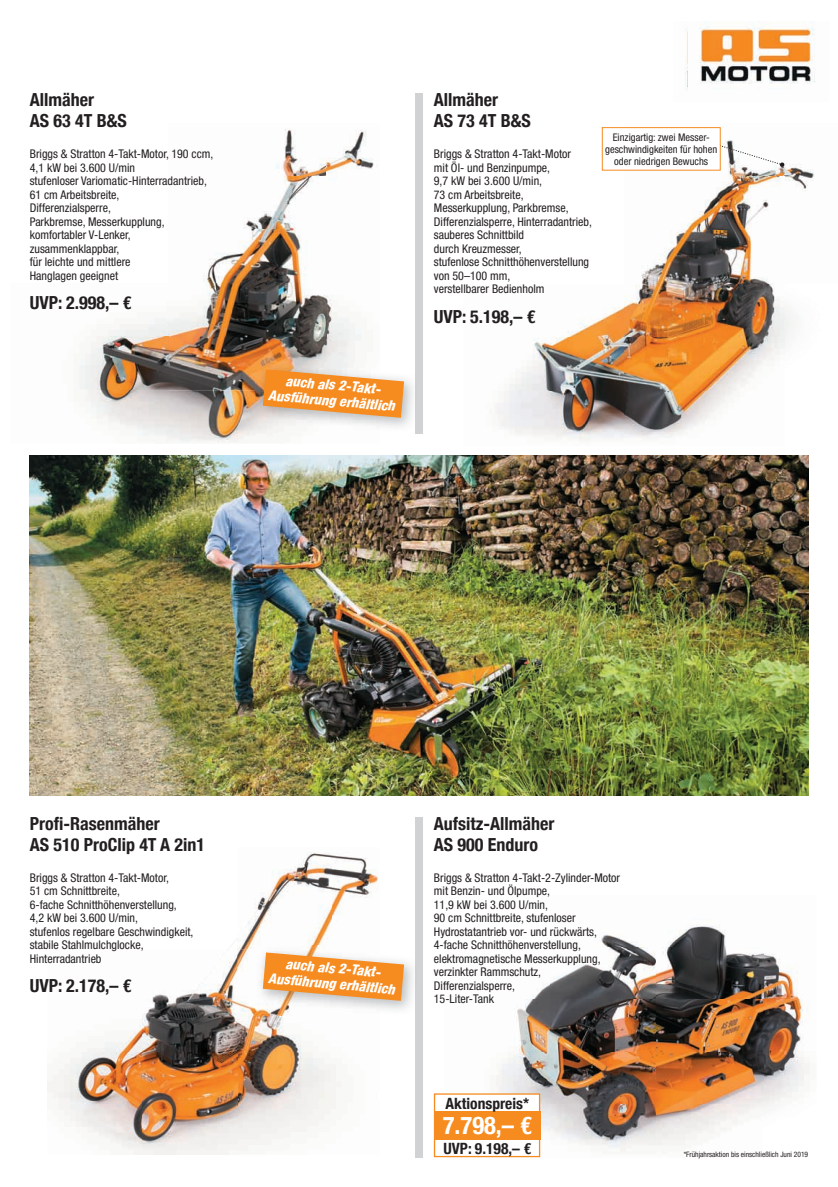
<style>
.page{position:relative;width:838px;height:1187px;background:#fff}
.page>*{position:absolute;margin:0;border:0;box-sizing:border-box;transform-origin:0 0}
.t1{font:700 condensed 24.6px "Helvetica Neue";color:#fff}
.t2{font:700 condensed 18px/21px "Helvetica Neue";color:#231f20}
.t3{font:700 condensed 15.6px "Helvetica Neue";color:#231f20}
.t4{font:italic 800 condensed 14.1px/15.8px "Helvetica Neue";color:#fff;text-align:center}
.t5{font:condensed 12px/13.5px "Helvetica Neue";color:#231f20}
.t6{font:condensed 10.5px/12px "Helvetica Neue";color:#231f20;text-align:center}
.t7{font:condensed 7.5px "Helvetica Neue";color:#231f20}
</style>
<div class="page">
<img style="left:685px;top:28px;width:3px;height:62px">
<div style="left:415px;top:94px;width:8px;height:340px;background:#d1d2d4"></div>
<div style="left:415px;top:816px;width:8px;height:341px;background:#d1d2d4"></div>
<img style="left:496px;top:925px;width:314px;height:232px">
<img style="left:230px;top:852px;width:102px;height:97px">
<img style="left:332px;top:853px;width:46px;height:64px">
<img style="left:47px;top:949px;width:238px;height:205px">
<img style="left:285px;top:1035px;width:57px;height:103px">
<img style="left:496px;top:127px;width:318px;height:313px">
<img style="left:79px;top:129px;width:295px;height:313px">
<img style="left:699px;top:21px;width:116px;height:63px">
<div style="left:434px;top:1093px;width:105px;height:63px;background:#fff"></div>
<div style="left:434px;top:1093px;width:106px;height:64px;border:1px solid #f68b1f"></div>
<div style="left:434px;top:1111px;width:106px;height:29px;background:#f68b1f"></div>
<img style="left:30px;top:455px;width:778px;height:340px">
<img style="left:255px;top:362px;width:158px;height:70px">
<svg style="left:263px;top:369px;width:141px;height:49px"></svg>
<svg style="left:720px;top:143px;width:64px;height:24px"></svg>
<div style="left:602px;top:128px;width:118px;height:42px;background:#fff"></div>
<div style="left:602px;top:127px;width:118px;height:43px;border:1px solid #f68b1f"></div>
<img style="left:255px;top:945px;width:158px;height:70px">
<svg style="left:263px;top:952px;width:141px;height:48px"></svg>
<h2 class="t2" style="left:30px;top:88px;width:98px">Allmäher<br>AS 63 4T B&amp;S</h2>
<p class="t5" style="left:30px;top:147px;width:185px">Briggs &amp; Stratton 4-Takt-Motor, 190 ccm,<br>4,1 kW bei 3.600 U/min<br>stufenloser Variomatic-Hinterradantrieb,<br>61 cm Arbeitsbreite,<br>Differenzialsperre,<br>Parkbremse, Messerkupplung, komfortabler V-Lenker, zusammenklappbar,<br>für leichte und mittlere<br>Hanglagen geeignet</p>
<h2 class="t2" style="left:30px;top:291px;width:103px">UVP: 2.998,– €</h2>
<p class="t4" style="left:270px;top:371px;width:128px;rotate:5deg">auch als 2-Takt-<br>Ausführung erhältlich</p>
<h2 class="t2" style="left:434px;top:88px;width:98px">Allmäher<br>AS 73 4T B&amp;S</h2>
<p class="t5" style="left:434px;top:147px;width:160px">Briggs &amp; Stratton 4-Takt-Motor<br>mit Öl- und Benzinpumpe,<br>9,7 kW bei 3.600 U/min,<br>73 cm Arbeitsbreite,<br>Messerkupplung, Parkbremse,<br>Differenzialsperre, Hinterradantrieb, sauberes Schnittbild<br>durch Kreuzmesser,<br>stufenlose Schnitthöhenverstellung von 50–100 mm,<br>verstellbarer Bedienholm</p>
<h2 class="t2" style="left:434px;top:305px;width:103px">UVP: 5.198,– €</h2>
<p class="t6" style="left:605px;top:131px;width:114px">Einzigartig: zwei Messer&shy;geschwindigkeiten für hohen oder niedrigen Bewuchs</p>
<h2 class="t2" style="left:30px;top:811px;width:177px">Profi-Rasenmäher<br>AS 510 ProClip 4T A 2in1</h2>
<h2 class="t2" style="left:434px;top:811px;width:122px">Aufsitz-Allmäher<br>AS 900 Enduro</h2>
<p class="t5" style="left:30px;top:870px;width:165px">Briggs &amp; Stratton 4-Takt-Motor,<br>51 cm Schnittbreite,<br>6-fache Schnitthöhenverstellung,<br>4,2 kW bei 3.600 U/min,<br>stufenlos regelbare Geschwindigkeit, stabile Stahlmulchglocke,<br>Hinterradantrieb</p>
<h2 class="t2" style="left:30px;top:973px;width:103px">UVP: 2.178,– €</h2>
<p class="t5" style="left:434px;top:870px;width:188px">Briggs &amp; Stratton 4-Takt-2-Zylinder-Motor mit Benzin- und Ölpumpe,<br>11,9 kW bei 3.600 U/min,<br>90 cm Schnittbreite, stufenloser<br>Hydrostatantrieb vor- und rückwärts,<br>4-fache Schnitthöhenverstellung, elektromagnetische Messerkupplung, verzinkter Rammschutz,<br>Differenzialsperre,<br>15-Liter-Tank</p>
<p class="t4" style="left:270px;top:954px;width:128px;rotate:5deg">auch als 2-Takt-<br>Ausführung erhältlich</p>
<h3 class="t3" style="left:445px;top:1089px;width:85px">Aktionspreis*</h3>
<h1 class="t1" style="left:443px;top:1104px;width:91px">7.798,– €</h1>
<h3 class="t3" style="left:443px;top:1135px;width:89px">UVP: 9.198,– €</h3>
<p class="t7" style="left:683px;top:1150px;width:126px">*Frühjahrsaktion bis einschließlich Juni 2019</p>
</div>
